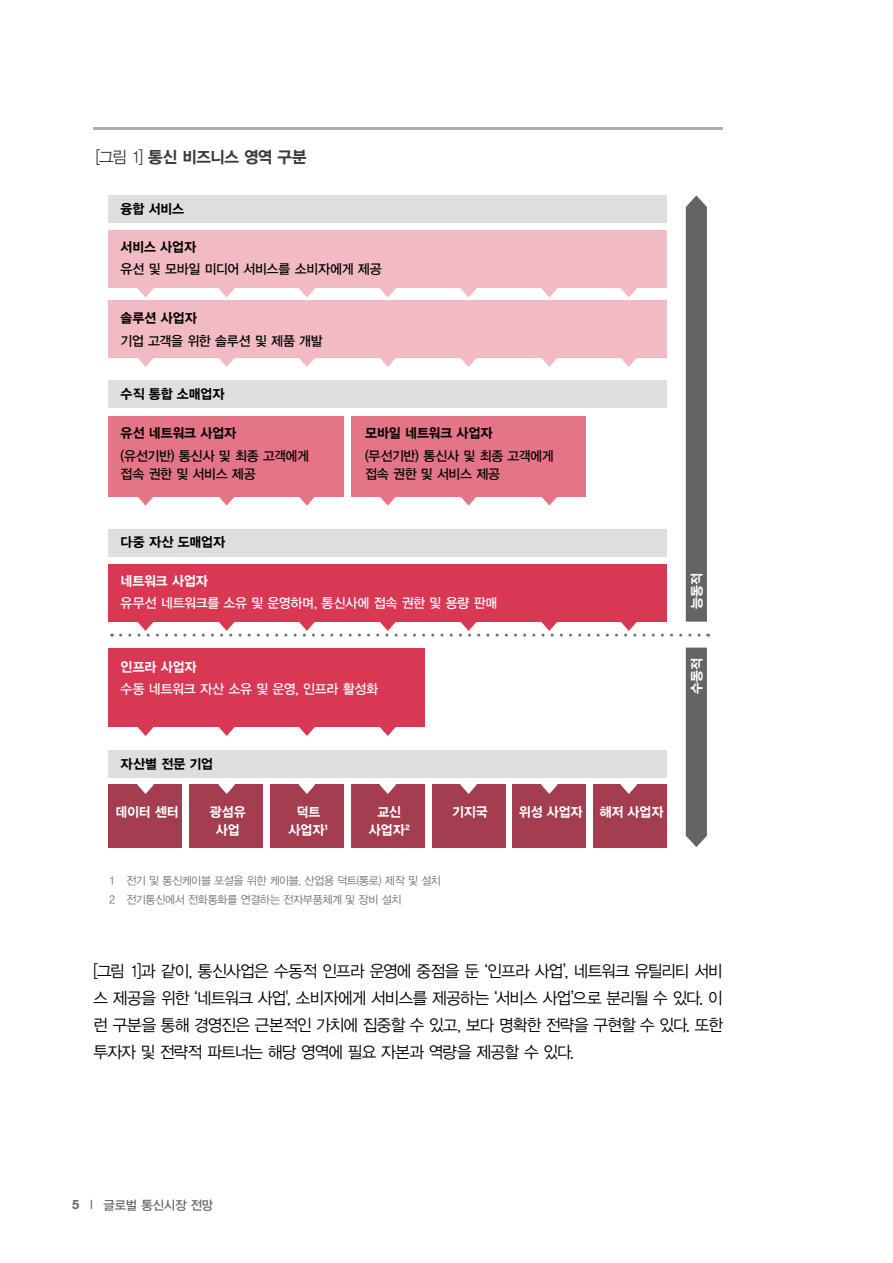
<style>
.page{position:relative;width:893px;height:1263px;background:#fff}
.page>*{position:absolute;margin:0;border:0;box-sizing:border-box;transform-origin:0 0}
.t1{font:16.5px/27px "YDVYGO32";letter-spacing:-.045em;color:#000;text-align:justify;scale:.96 1}
.t2{font:16.5px "YDVYGO35";letter-spacing:-.03em;color:#3e3a39;scale:.96 1}
.t3{font:13.5px/18px "YDVYGO33";letter-spacing:-.025em;color:#000;scale:.96 1}
.t4{font:13.5px "YDVYGO35";color:#000;scale:.96 1}
.t5{font:13.5px/18px "YDVYGO35";color:#fff;text-align:center;scale:.96 1}
.t6{font:13.5px "YDVYGO33";letter-spacing:-.015em;color:#fff;scale:.96 1}
.t7{font:12.75px "YDVYGO33";letter-spacing:-.01em;color:#656464}
.t8{font:11.25px/19.2px "YDVYGO32";letter-spacing:-.035em;color:#727171}
.s1{font-family:"YDVYGO32"}
.s2{color:#656464}
.s3{font-family:"Helvetica Neue LT Pro";font-weight:700}
.s4{font-family:"Helvetica Neue LT Pro"}
</style>
<div class="page">
<div style="left:686px;top:648px;width:21px;height:199px;background:#656464"></div>
<div style="left:108px;top:231px;width:559px;height:57px;background:#f2bac2"></div>
<div style="left:108px;top:784px;width:74px;height:64px;background:#a33d4f"></div>
<div style="left:189px;top:784px;width:74px;height:64px;background:#a33d4f"></div>
<div style="left:270px;top:784px;width:74px;height:64px;background:#a33d4f"></div>
<div style="left:351px;top:784px;width:74px;height:64px;background:#a33d4f"></div>
<div style="left:432px;top:784px;width:73px;height:64px;background:#a33d4f"></div>
<div style="left:512px;top:784px;width:74px;height:64px;background:#a33d4f"></div>
<div style="left:593px;top:784px;width:74px;height:64px;background:#a33d4f"></div>
<div style="left:108px;top:416px;width:236px;height:80px;background:#e37587"></div>
<div style="left:108px;top:529px;width:559px;height:27px;background:#dedede"></div>
<div style="left:108px;top:564px;width:559px;height:57px;background:#d93854"></div>
<div style="left:108px;top:648px;width:317px;height:79px;background:#d93854"></div>
<div style="left:108px;top:300px;width:559px;height:58px;background:#f2bac2"></div>
<div style="left:108px;top:381px;width:559px;height:27px;background:#dedede"></div>
<div style="left:108px;top:195px;width:559px;height:28px;background:#dedede"></div>
<svg style="left:620px;top:777px;width:17px;height:17px"></svg>
<svg style="left:541px;top:777px;width:17px;height:17px"></svg>
<svg style="left:460px;top:777px;width:17px;height:17px"></svg>
<svg style="left:379px;top:777px;width:17px;height:17px"></svg>
<svg style="left:299px;top:777px;width:16px;height:17px"></svg>
<svg style="left:218px;top:777px;width:17px;height:17px"></svg>
<svg style="left:137px;top:777px;width:17px;height:17px"></svg>
<svg style="left:380px;top:727px;width:16px;height:9px"></svg>
<svg style="left:299px;top:727px;width:16px;height:9px"></svg>
<svg style="left:219px;top:727px;width:16px;height:9px"></svg>
<svg style="left:137px;top:727px;width:17px;height:9px"></svg>
<div style="left:108px;top:750px;width:559px;height:27px;background:#dedede"></div>
<hr style="left:94px;top:128px;width:629px;height:2px;background:#acadad">
<svg style="left:121px;top:195px;width:588px;height:442px"></svg>
<p class="t2" style="left:96px;top:146px;width:221px"><span class="s1">[그림 1]</span> 통신 비즈니스 영역 구분</p>
<p class="t4" style="left:121px;top:200px;width:68px">융합 서비스</p>
<p class="t4" style="left:121px;top:238px;width:80px">서비스 사업자</p>
<p class="t3" style="left:121px;top:260px;width:273px">유선 및 모바일 미디어 서비스를 소비자에게 제공</p>
<p class="t4" style="left:121px;top:309px;width:81px">솔루션 사업자</p>
<p class="t3" style="left:121px;top:331px;width:212px">기업 고객을 위한 솔루션 및 제품 개발</p>
<p class="t4" style="left:121px;top:385px;width:109px">수직 통합 소매업자</p>
<p class="t4" style="left:121px;top:424px;width:122px">유선 네트워크 사업자</p>
<p class="t3" style="left:121px;top:446px;width:198px">(유선기반) 통신사 및 최종 고객에게 접속 권한 및 서비스 제공</p>
<p class="t4" style="left:121px;top:532px;width:110px">다중 자산 도매업자</p>
<p class="t4" style="left:365px;top:424px;width:134px">모바일 네트워크 사업자</p>
<p class="t3" style="left:365px;top:446px;width:198px">(무선기반) 통신사 및 최종 고객에게 접속 권한 및 서비스 제공</p>
<p class="t5" style="left:121px;top:571px;width:92px">네트워크 사업자</p>
<p class="t6" style="left:121px;top:594px;width:394px">유무선 네트워크를 소유 및 운영하며, 통신사에 접속 권한 및 용량 판매</p>
<p class="t5" style="left:121px;top:657px;width:81px">인프라 사업자</p>
<p class="t6" style="left:121px;top:680px;width:270px">수동 네트워크 자산 소유 및 운영, 인프라 활성화</p>
<p class="t4" style="left:121px;top:755px;width:98px">자산별 전문 기업</p>
<p class="t5" style="left:116px;top:802px;width:67px">데이터 센터</p>
<p class="t5" style="left:210px;top:802px;width:39px">광섬유 사업</p>
<p class="t5" style="left:288px;top:802px;width:43px">덕트 사업자¹</p>
<p class="t5" style="left:369px;top:802px;width:44px">교신 사업자²</p>
<p class="t5" style="left:452px;top:802px;width:39px">기지국</p>
<p class="t5" style="left:519px;top:802px;width:68px">위성 사업자</p>
<p class="t5" style="left:600px;top:802px;width:68px">해저 사업자</p>
<p class="t8" style="left:109px;top:870px;width:333px"><span class="s2">1</span> 전기 및 통신케이블 포설을 위한 케이블, 산업용 덕트(통로) 제작 및 설치<br><span class="s2">2</span> 전기통신에서 전화통화를 연결하는 전자부품체계 및 장비 설치</p>
<p class="t5" style="left:687px;top:609px;width:39px;rotate:-90deg">능동적</p>
<p class="t5" style="left:687px;top:694px;width:39px;rotate:-90deg">수동적</p>
<p class="t1" style="left:94px;top:957px;width:657px">[그림 1]과 같이, 통신사업은 수동적 인프라 운영에 중점을 둔 ‘인프라 사업’, 네트워크 유틸리티 서비 스 제공을 위한 ‘네트워크 사업', 소비자에게 서비스를 제공하는 ‘서비스 사업’으로 분리될 수 있다. 이 런 구분을 통해 경영진은 근본적인 가치에 집중할 수 있고, 보다 명확한 전략을 구현할 수 있다. 또한 투자자 및 전략적 파트너는 해당 영역에 필요 자본과 역량을 제공할 수 있다.</p>
<p class="t7" style="left:72px;top:1197px;width:143px"><span class="s3">5</span> <span class="s4">l</span> 글로벌 통신시장 전망</p>
</div>
